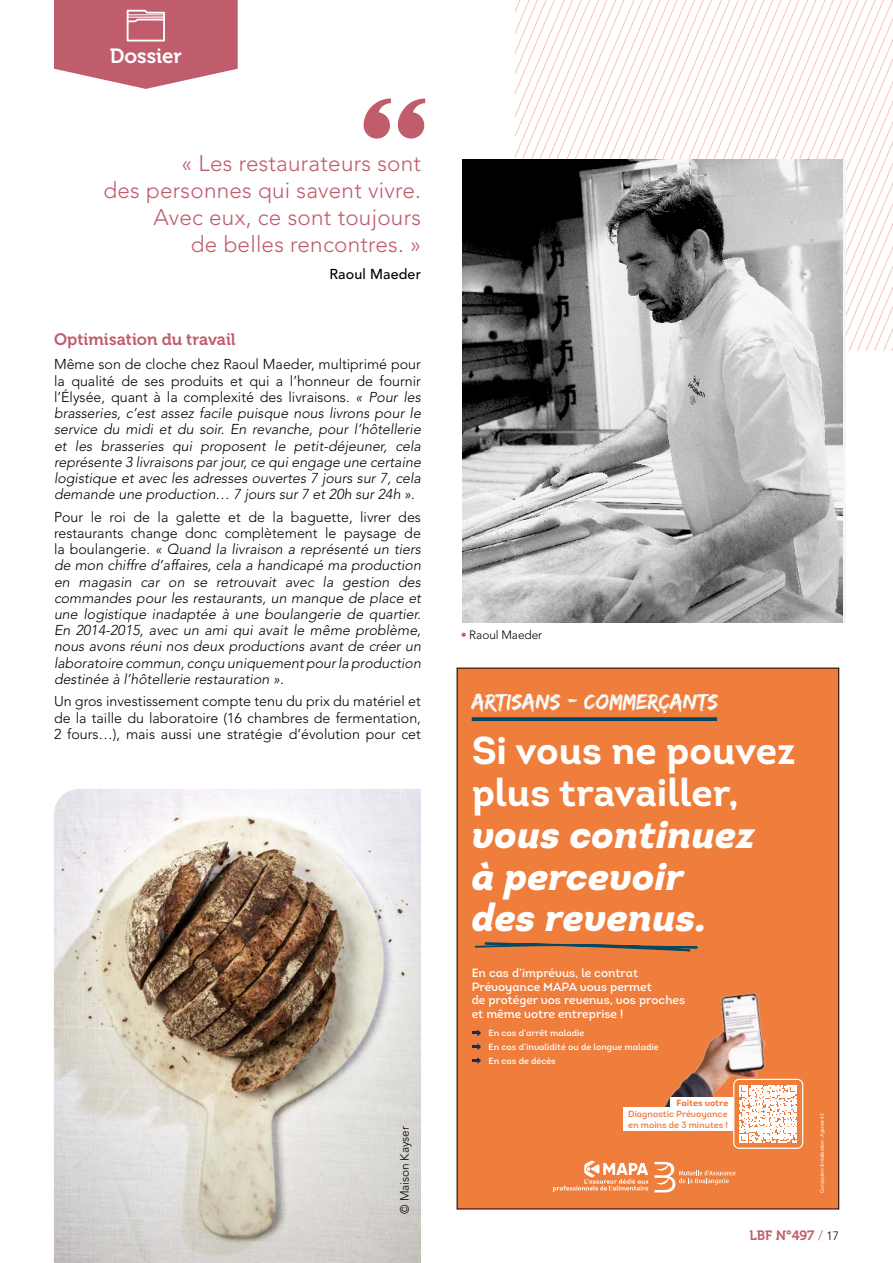
<style>
.page{position:relative;width:893px;height:1263px;background:#fff}
.page>*{position:absolute;margin:0;border:0;box-sizing:border-box;transform-origin:0 0}
.t1{font:italic 900 38.7px/41.7px "Intro";color:#fff}
.t2{font:700 38.7px/41.7px "Intro";color:#fff}
.t3{font:22.65px "Edo SZ";color:#fafafa}
.t4{font:300 22.5px/27px "Avenir LT Std";letter-spacing:.01em;color:#c05d6d;text-align:right}
.t5{font:20.4px "Museo 700";letter-spacing:-.005em;color:#fff}
.t6{font:16.5px "Museo 700";color:#c05d6d}
.t7{font:italic 300 14.25px/16.2px "Avenir LT Std";color:#000;text-align:justify}
.t8{font:300 14.25px/16.2px "Avenir LT Std";color:#000;text-align:justify}
.t9{font:500 14.25px "Avenir LT Std";letter-spacing:.01em;color:#000}
.t10{font:13.5px "Museo 700";letter-spacing:-.01em;color:#c05d6d}
.t11{font:12px/13.5px "Intro Regular Alt";color:#fff}
.t12{font:300 12px "Avenir LT Std";letter-spacing:-.005em;color:#000}
.t13{font:9px/13.8px "Intro Regular Alt";color:#fff}
.t14{font:9px/10.8px "Intro Regular Alt";color:#ee7435}
.t15{font:9px "Intro Bold Alt";color:#ee7435}
.t16{font:4.8px "Microsoft Sans Serif";color:#fff}
.s1{font-style:normal}
.s2{color:#c05d6d}
.s3{font-family:"Avenir LT Std";font-weight:300}
.s4{font-family:"Avenir LT Std";font-weight:300;font-size:12px;color:#000}
</style>
<div class="page">
<div style="left:457px;top:668px;width:382px;height:541px;background:#ef7d3c"></div>
<svg style="left:472px;top:717px;width:245px;height:4px"></svg>
<svg style="left:472px;top:1029px;width:9px;height:7px"></svg>
<svg style="left:472px;top:1043px;width:9px;height:7px"></svg>
<svg style="left:472px;top:1057px;width:9px;height:7px"></svg>
<img style="left:642px;top:993px;width:162px;height:118px">
<div style="left:670px;top:1097px;width:64px;height:11px;background:#fff"></div>
<div style="left:623px;top:1108px;width:111px;height:23px;background:#fff"></div>
<div style="left:733px;top:1079px;width:70px;height:70px;border:1px solid #fff;border-radius:5px"></div>
<svg style="left:740px;top:1085px;width:57px;height:57px"></svg>
<svg style="left:475px;top:942px;width:223px;height:9px"></svg>
<svg style="left:654px;top:1162px;width:82px;height:30px"></svg>
<svg style="left:553px;top:1161px;width:95px;height:31px"></svg>
<svg style="left:516px;top:0;width:94px;height:159px"></svg>
<svg style="left:610px;top:0;width:283px;height:351px"></svg>
<img style="left:54px;top:789px;width:367px;height:474px">
<img style="left:463px;top:159px;width:380px;height:464px">
<svg style="left:363px;top:99px;width:28px;height:40px"></svg>
<svg style="left:397px;top:98px;width:28px;height:41px"></svg>
<svg style="left:54px;top:0;width:184px;height:89px;background:#c87280"></svg>
<h3 class="t5" style="left:110px;top:45px;width:73px">Dossier</h3>
<h3 class="t4" style="left:104px;top:150px;width:319px">« Les restaurateurs sont<br>des personnes qui savent vivre.<br>Avec eux, ce sont toujours<br>de belles rencontres. »</h3>
<p class="t9" style="left:329px;top:265px;width:93px">Raoul Maeder</p>
<p class="t6" style="left:54px;top:330px;width:183px">Optimisation du travail</p>
<p class="t7" style="left:54px;top:357px;width:368px"><span class="s1">Même son de cloche chez Raoul Maeder, multiprimé pour la qualité de ses produits et qui a l’honneur de fournir l’Élysée, quant à la complexité des livraisons.</span> « Pour les brasseries, c’est assez facile puisque nous livrons pour le service du midi et du soir. En revanche, pour l’hôtellerie et les brasseries qui proposent le petit-déjeuner, cela représente 3 livraisons par jour, ce qui engage une certaine logistique et avec les adresses ouvertes 7 jours sur 7, cela demande une production… 7 jours sur 7 et 20h sur 24h ».</p>
<p class="t7" style="left:54px;top:509px;width:368px"><span class="s1">Pour le roi de la galette et de la baguette, livrer des restaurants change donc complètement le paysage de la boulangerie.</span> « Quand la livraison a représenté un tiers de mon chiffre d’affaires, cela a handicapé ma production en magasin car on se retrouvait avec la gestion des commandes pour les restaurants, un manque de place et une logistique inadaptée à une boulangerie de quartier.<br>En 2014-2015, avec un ami qui avait le même problème, nous avons réuni nos deux productions avant de créer un laboratoire commun, conçu uniquement pour la production destinée à l’hôtellerie restauration ».</p>
<p class="t8" style="left:54px;top:693px;width:368px">Un gros investissement compte tenu du prix du matériel et de la taille du laboratoire (16 chambres de fermentation, 2 fours…), mais aussi une stratégie d’évolution pour cet</p>
<p class="t12" style="left:398px;top:1213px;width:89px;rotate:-90deg">© Maison Kayser</p>
<p class="t12" style="left:461px;top:628px;width:83px"><span class="s2">•</span> Raoul Maeder</p>
<h2 class="t3" style="left:472px;top:688px;width:248px">ARTISANS - COMMERÇANTS</h2>
<h1 class="t2" style="left:472px;top:730px;width:326px">Si vous ne pouvez plus travailler,</h1>
<h1 class="t1" style="left:472px;top:813px;width:285px">vous continuez à percevoir des revenus.</h1>
<p class="t11" style="left:472px;top:966px;width:215px">En cas d’imprévus, le contrat<br>Prévoyance MAPA vous permet<br>de protéger vos revenus, vos proches et même votre entreprise !</p>
<p class="t13" style="left:488px;top:1026px;width:172px">En cas d’arrêt maladie<br>En cas d’invalidité ou de longue maladie<br>En cas de décès</p>
<p class="t15" style="left:677px;top:1097px;width:53px">Faites votre</p>
<p class="t14" style="left:628px;top:1109px;width:101px">Diagnostic Prévoyance en moins de 3 minutes !</p>
<p class="t16" style="left:819px;top:1193px;width:81px;rotate:-90deg">Conception &amp; réalisation : Agence 42</p>
<p class="t10" style="left:750px;top:1227px;width:91px">LBF N°497 <span class="s3">/</span> <span class="s4">17</span></p>
</div>
